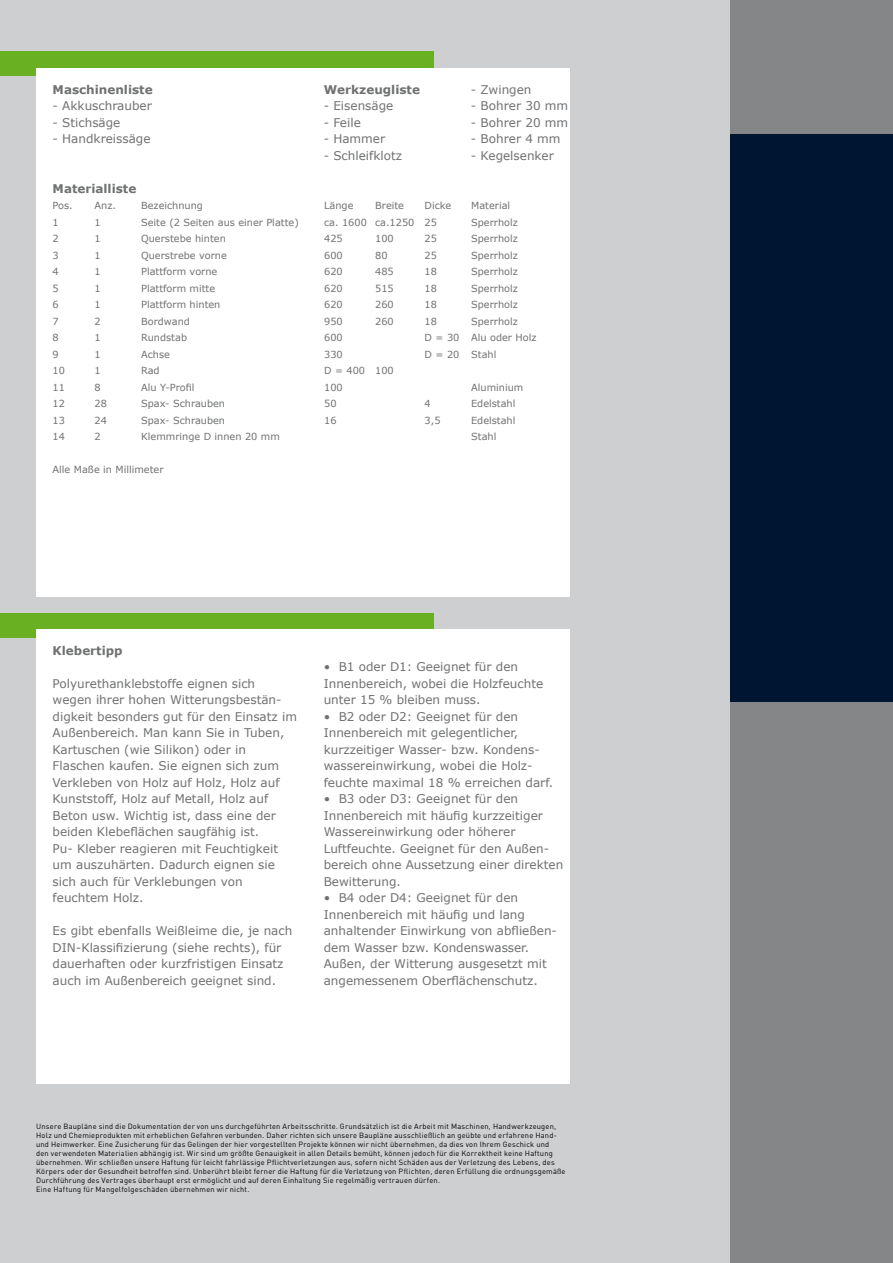
<style>
.page{position:relative;width:893px;height:1263px;background:#cecfd0}
.page>*{position:absolute;margin:0;border:0;box-sizing:border-box;transform-origin:0 0}
.t1{font:12px/16.5px "Verdana";color:#707172}
.t2{font:700 12px "Verdana";color:#707172}
.t3{font:9.75px "Verdana";color:#707172}
.t4{font:7.5px/9px "DIN Pro";letter-spacing:.025em;color:#000}
</style>
<div class="page">
<div style="left:730px;top:0;width:163px;height:1263px;background:#848687"></div>
<div style="left:730px;top:134px;width:163px;height:568px;background:#001531"></div>
<div style="left:0;top:52px;width:434px;height:24px;background:#6ab023"></div>
<div style="left:36px;top:68px;width:533px;height:528px;background:#fff"></div>
<div style="left:0;top:613px;width:434px;height:24px;background:#6ab023"></div>
<div style="left:36px;top:629px;width:533px;height:454px;background:#fff"></div>
<p class="t2" style="left:53px;top:82px;width:102px">Maschinenliste</p>
<p class="t1" style="left:53px;top:97px;width:101px">- Akkuschrauber</p>
<p class="t1" style="left:53px;top:114px;width:69px">- Stichsäge</p>
<p class="t1" style="left:53px;top:130px;width:99px">- Handkreissäge</p>
<p class="t2" style="left:53px;top:181px;width:85px">Materialliste</p>
<p class="t3" style="left:53px;top:200px;width:22px">Pos.</p>
<p class="t3" style="left:95px;top:200px;width:23px">Anz.</p>
<p class="t3" style="left:141px;top:200px;width:63px">Bezeichnung</p>
<p class="t3" style="left:324px;top:200px;width:31px">Länge</p>
<p class="t3" style="left:375px;top:200px;width:30px">Breite</p>
<p class="t3" style="left:425px;top:200px;width:28px">Dicke</p>
<p class="t3" style="left:471px;top:200px;width:41px">Material</p>
<p class="t3" style="left:53px;top:216px;width:8px">1</p>
<p class="t3" style="left:95px;top:216px;width:8px">1</p>
<p class="t3" style="left:141px;top:216px;width:159px">Seite (2 Seiten aus einer Platte)</p>
<p class="t3" style="left:324px;top:216px;width:114px">ca. 1600 ca.1250 25</p>
<p class="t3" style="left:471px;top:216px;width:48px">Sperrholz</p>
<p class="t3" style="left:53px;top:232px;width:8px">2</p>
<p class="t3" style="left:95px;top:232px;width:8px">1</p>
<p class="t3" style="left:141px;top:232px;width:86px">Querstebe hinten</p>
<p class="t3" style="left:324px;top:232px;width:20px">425</p>
<p class="t3" style="left:375px;top:232px;width:20px">100</p>
<p class="t3" style="left:425px;top:232px;width:14px">25</p>
<p class="t3" style="left:471px;top:232px;width:48px">Sperrholz</p>
<p class="t3" style="left:53px;top:249px;width:8px">3</p>
<p class="t3" style="left:95px;top:249px;width:8px">1</p>
<p class="t3" style="left:141px;top:249px;width:87px">Querstrebe vorne</p>
<p class="t3" style="left:324px;top:249px;width:20px">600</p>
<p class="t3" style="left:375px;top:249px;width:14px">80</p>
<p class="t3" style="left:425px;top:249px;width:14px">25</p>
<p class="t3" style="left:471px;top:249px;width:48px">Sperrholz</p>
<p class="t3" style="left:53px;top:265px;width:8px">4</p>
<p class="t3" style="left:95px;top:265px;width:8px">1</p>
<p class="t3" style="left:141px;top:265px;width:78px">Plattform vorne</p>
<p class="t3" style="left:324px;top:265px;width:20px">620</p>
<p class="t3" style="left:375px;top:265px;width:20px">485</p>
<p class="t3" style="left:425px;top:265px;width:14px">18</p>
<p class="t3" style="left:471px;top:265px;width:48px">Sperrholz</p>
<p class="t3" style="left:53px;top:282px;width:8px">5</p>
<p class="t3" style="left:95px;top:282px;width:8px">1</p>
<p class="t3" style="left:141px;top:282px;width:76px">Plattform mitte</p>
<p class="t3" style="left:324px;top:282px;width:20px">620</p>
<p class="t3" style="left:375px;top:282px;width:20px">515</p>
<p class="t3" style="left:425px;top:282px;width:14px">18</p>
<p class="t3" style="left:471px;top:282px;width:48px">Sperrholz</p>
<p class="t3" style="left:53px;top:298px;width:8px">6</p>
<p class="t3" style="left:95px;top:298px;width:8px">1</p>
<p class="t3" style="left:141px;top:298px;width:81px">Plattform hinten</p>
<p class="t3" style="left:324px;top:298px;width:20px">620</p>
<p class="t3" style="left:375px;top:298px;width:20px">260</p>
<p class="t3" style="left:425px;top:298px;width:14px">18</p>
<p class="t3" style="left:471px;top:298px;width:48px">Sperrholz</p>
<p class="t3" style="left:53px;top:315px;width:8px">7</p>
<p class="t3" style="left:95px;top:315px;width:8px">2</p>
<p class="t3" style="left:141px;top:315px;width:50px">Bordwand</p>
<p class="t3" style="left:324px;top:315px;width:20px">950</p>
<p class="t3" style="left:375px;top:315px;width:20px">260</p>
<p class="t3" style="left:425px;top:315px;width:14px">18</p>
<p class="t3" style="left:471px;top:315px;width:48px">Sperrholz</p>
<p class="t3" style="left:53px;top:331px;width:8px">8</p>
<p class="t3" style="left:95px;top:331px;width:8px">1</p>
<p class="t3" style="left:141px;top:331px;width:47px">Rundstab</p>
<p class="t3" style="left:324px;top:331px;width:20px">600</p>
<p class="t3" style="left:425px;top:331px;width:113px">D = 30 Alu oder Holz</p>
<p class="t3" style="left:53px;top:348px;width:8px">9</p>
<p class="t3" style="left:95px;top:348px;width:8px">1</p>
<p class="t3" style="left:141px;top:348px;width:30px">Achse</p>
<p class="t3" style="left:324px;top:348px;width:20px">330</p>
<p class="t3" style="left:425px;top:348px;width:73px">D = 20 Stahl</p>
<p class="t3" style="left:53px;top:364px;width:14px">10</p>
<p class="t3" style="left:95px;top:364px;width:8px">1</p>
<p class="t3" style="left:141px;top:364px;width:20px">Rad</p>
<p class="t3" style="left:324px;top:364px;width:71px">D = 400 100</p>
<p class="t3" style="left:53px;top:381px;width:14px">11</p>
<p class="t3" style="left:95px;top:381px;width:8px">8</p>
<p class="t3" style="left:141px;top:381px;width:55px">Alu Y-Profil</p>
<p class="t3" style="left:324px;top:381px;width:20px">100</p>
<p class="t3" style="left:471px;top:381px;width:54px">Aluminium</p>
<p class="t3" style="left:53px;top:397px;width:14px">12</p>
<p class="t3" style="left:95px;top:397px;width:14px">28</p>
<p class="t3" style="left:141px;top:397px;width:85px">Spax- Schrauben</p>
<p class="t3" style="left:324px;top:397px;width:14px">50</p>
<p class="t3" style="left:425px;top:397px;width:8px">4</p>
<p class="t3" style="left:471px;top:397px;width:46px">Edelstahl</p>
<p class="t3" style="left:53px;top:414px;width:14px">13</p>
<p class="t3" style="left:95px;top:414px;width:14px">24</p>
<p class="t3" style="left:141px;top:414px;width:85px">Spax- Schrauben</p>
<p class="t3" style="left:324px;top:414px;width:14px">16</p>
<p class="t3" style="left:425px;top:414px;width:17px">3,5</p>
<p class="t3" style="left:471px;top:414px;width:46px">Edelstahl</p>
<p class="t3" style="left:53px;top:430px;width:14px">14</p>
<p class="t3" style="left:95px;top:430px;width:8px">2</p>
<p class="t3" style="left:141px;top:430px;width:140px">Klemmringe D innen 20 mm</p>
<p class="t3" style="left:471px;top:430px;width:27px">Stahl</p>
<p class="t3" style="left:53px;top:463px;width:112px">Alle Maße in Millimeter</p>
<p class="t2" style="left:324px;top:82px;width:98px">Werkzeugliste</p>
<p class="t1" style="left:324px;top:97px;width:71px">- Eisensäge</p>
<p class="t1" style="left:324px;top:114px;width:39px">- Feile</p>
<p class="t1" style="left:324px;top:130px;width:63px">- Hammer</p>
<p class="t1" style="left:324px;top:147px;width:80px">- Schleifklotz</p>
<p class="t1" style="left:471px;top:81px;width:62px">- Zwingen</p>
<p class="t1" style="left:471px;top:97px;width:99px">- Bohrer 30 mm</p>
<p class="t1" style="left:471px;top:114px;width:99px">- Bohrer 20 mm</p>
<p class="t1" style="left:471px;top:130px;width:91px">- Bohrer 4 mm</p>
<p class="t1" style="left:471px;top:147px;width:84px">- Kegelsenker</p>
<p class="t2" style="left:53px;top:643px;width:71px">Klebertipp</p>
<p class="t1" style="left:53px;top:675px;width:246px">Polyurethanklebstoffe eignen sich wegen ihrer hohen Witterungsbestän&shy;digkeit besonders gut für den Einsatz im Außenbereich. Man kann Sie in Tuben, Kartuschen (wie Silikon) oder in Flaschen kaufen. Sie eignen sich zum Verkleben von Holz auf Holz, Holz auf Kunststoff, Holz auf Metall, Holz auf Beton usw. Wichtig ist, dass eine der beiden Klebeflächen saugfähig ist.<br>Pu- Kleber reagieren mit Feuchtigkeit um auszuhärten. Dadurch eignen sie sich auch für Verklebungen von feuchtem Holz.</p>
<p class="t1" style="left:53px;top:922px;width:241px">Es gibt ebenfalls Weißleime die, je nach DIN-Klassifizierung (siehe rechts), für dauerhaften oder kurzfristigen Einsatz auch im Außenbereich geeignet sind.</p>
<p class="t1" style="left:324px;top:658px;width:221px">• B1 oder D1: Geeignet für den<br>Innenbereich, wobei die Holzfeuchte unter 15 % bleiben muss.</p>
<p class="t1" style="left:324px;top:708px;width:231px">• B2 oder D2: Geeignet für den Innenbereich mit gelegentlicher, kurzzeitiger Wasser- bzw. Kondens&shy;wassereinwirkung, wobei die Holz&shy;feuchte maximal 18 % erreichen darf.</p>
<p class="t1" style="left:324px;top:790px;width:241px">• B3 oder D3: Geeignet für den<br>Innenbereich mit häufig kurzzeitiger<br>Wassereinwirkung oder höherer<br>Luftfeuchte. Geeignet für den Außen&shy;bereich ohne Aussetzung einer direkten<br>Bewitterung.</p>
<p class="t1" style="left:324px;top:889px;width:233px">• B4 oder D4: Geeignet für den Innenbereich mit häufig und lang anhaltender Einwirkung von abfließen&shy;dem Wasser bzw. Kondenswasser.<br>Außen, der Witterung ausgesetzt mit angemessenem Oberflächenschutz.</p>
<p class="t4" style="left:36px;top:1122px;width:531px">Unsere Baupläne sind die Dokumentation der von uns durchgeführten Arbeitsschritte. Grundsätzlich ist die Arbeit mit Maschinen, Handwerkzeugen, Holz und Chemieprodukten mit erheblichen Gefahren verbunden. Daher richten sich unsere Baupläne ausschließlich an geübte und erfahrene Hand&shy;und Heimwerker. Eine Zusicherung für das Gelingen der hier vorgestellten Projekte können wir nicht übernehmen, da dies von Ihrem Geschick und<br>den verwendeten Materialien abhängig ist. Wir sind um größte Genauigkeit in allen Details bemüht, können jedoch für die Korrektheit keine Haftung übernehmen. Wir schließen unsere Haftung für leicht fahrlässige Pflichtverletzungen aus, sofern nicht Schäden aus der Verletzung des Lebens, des Körpers oder der Gesundheit betroffen sind. Unberührt bleibt ferner die Haftung für die Verletzung von Pflichten, deren Erfüllung die ordnungsgemäße Durchführung des Vertrages überhaupt erst ermöglicht und auf deren Einhaltung Sie regelmäßig vertrauen dürfen.<br>Eine Haftung für Mangelfolgeschäden übernehmen wir nicht.</p>
</div>
